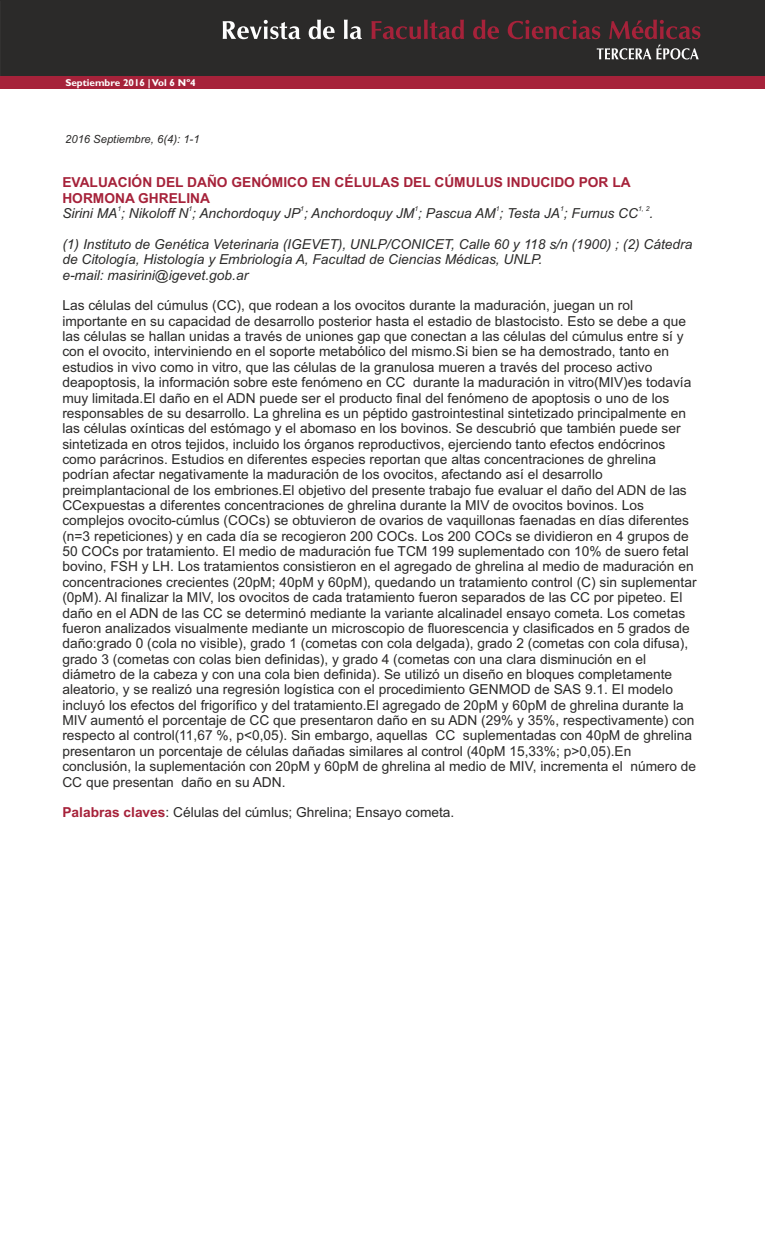
<style>
.page{position:relative;width:765px;height:1260px;background:#fff}
.page>*{position:absolute;margin:0;border:0;box-sizing:border-box;transform-origin:0 0}
.t1{font:13.75px/15.4px "Arial";color:#2b2a29}
.t2{font:italic 13.75px/15.4px "Arial";color:#2b2a29}
.t3{font:700 13.75px/15.4px "Arial";color:#a6223a}
.t4{font:italic 11.25px "Arial";color:#2b2a29}
.t5{font:700 10px "Gill Sans";color:#fefefe}
.t6{font:italic 6.88px "Arial";color:#2b2a29}
.s1{font-weight:700;color:#a6223a}
</style>
<div class="page">
<div style="left:0;top:0;width:765px;height:84px;background:#2b2a29"></div>
<svg style="left:223px;top:20px;width:77px;height:19px"></svg>
<svg style="left:309px;top:20px;width:53px;height:19px"></svg>
<svg style="left:371px;top:20px;width:329px;height:19px"></svg>
<svg style="left:597px;top:45px;width:102px;height:15px"></svg>
<div style="left:0;top:76px;width:765px;height:13px;background:#a6223a"></div>
<p class="t5" style="left:65px;top:79px;width:132px">Septiembre 2016 | Vol 6 Nº4</p>
<p class="t4" style="left:65px;top:135px;width:136px">2016 Septiembre, 6(4): 1-1</p>
<p class="t3" style="left:62px;top:176px;width:570px">EVALUACIÓN DEL DAÑO GENÓMICO EN CÉLULAS DEL CÚMULUS INDUCIDO POR LA<br>HORMONA GHRELINA</p>
<p class="t6" style="left:117px;top:206px;width:5px">1</p>
<p class="t6" style="left:188px;top:206px;width:5px">1</p>
<p class="t6" style="left:300px;top:206px;width:5px">1</p>
<p class="t6" style="left:414px;top:206px;width:5px">1</p>
<p class="t6" style="left:496px;top:206px;width:5px">1</p>
<p class="t6" style="left:560px;top:206px;width:5px">1</p>
<p class="t6" style="left:638px;top:206px;width:13px">1, 2</p>
<p class="t2" style="left:62px;top:207px;width:592px">Sirini MA ; Nikoloff N ; Anchordoquy JP ; Anchordoquy JM ; Pascua AM ; Testa JA ; Furnus CC .</p>
<p class="t2" style="left:62px;top:238px;width:631px">(1) Instituto de Genética Veterinaria (IGEVET), UNLP/CONICET, Calle 60 y 118 s/n (1900) ; (2) Cátedra de Citología, Histología y Embriología A, Facultad de Ciencias Médicas, UNLP.<br>e-mail: masirini@igevet.gob.ar</p>
<p class="t1" style="left:62px;top:299px;width:636px">Las células del cúmulus (CC), que rodean a los ovocitos durante la maduración, juegan un rol importante en su capacidad de desarrollo posterior hasta el estadio de blastocisto. Esto se debe a que las células se hallan unidas a través de uniones gap que conectan a las células del cúmulus entre sí y con el ovocito, interviniendo en el soporte metabólico del mismo.Si bien se ha demostrado, tanto en estudios in vivo como in vitro, que las células de la granulosa mueren a través del proceso activo deapoptosis, la información sobre este fenómeno en CC durante la maduración in vitro(MIV)es todavía muy limitada.El daño en el ADN puede ser el producto final del fenómeno de apoptosis o uno de los responsables de su desarrollo. La ghrelina es un péptido gastrointestinal sintetizado principalmente en las células oxínticas del estómago y el abomaso en los bovinos. Se descubrió que también puede ser sintetizada en otros tejidos, incluido los órganos reproductivos, ejerciendo tanto efectos endócrinos como parácrinos. Estudios en diferentes especies reportan que altas concentraciones de ghrelina podrían afectar negativamente la maduración de los ovocitos, afectando así el desarrollo preimplantacional de los embriones.El objetivo del presente trabajo fue evaluar el daño del ADN de las CCexpuestas a diferentes concentraciones de ghrelina durante la MIV de ovocitos bovinos. Los complejos ovocito-cúmlus (COCs) se obtuvieron de ovarios de vaquillonas faenadas en días diferentes (n=3 repeticiones) y en cada día se recogieron 200 COCs. Los 200 COCs se dividieron en 4 grupos de 50 COCs por tratamiento. El medio de maduración fue TCM 199 suplementado con 10% de suero fetal bovino, FSH y LH. Los tratamientos consistieron en el agregado de ghrelina al medio de maduración en concentraciones crecientes (20pM; 40pM y 60pM), quedando un tratamiento control (C) sin suplementar (0pM). Al finalizar la MIV, los ovocitos de cada tratamiento fueron separados de las CC por pipeteo. El daño en el ADN de las CC se determinó mediante la variante alcalinadel ensayo cometa. Los cometas fueron analizados visualmente mediante un microscopio de fluorescencia y clasificados en 5 grados de daño:grado 0 (cola no visible), grado 1 (cometas con cola delgada), grado 2 (cometas con cola difusa), grado 3 (cometas con colas bien definidas), y grado 4 (cometas con una clara disminución en el diámetro de la cabeza y con una cola bien definida). Se utilizó un diseño en bloques completamente aleatorio, y se realizó una regresión logística con el procedimiento GENMOD de SAS 9.1. El modelo incluyó los efectos del frigorífico y del tratamiento.El agregado de 20pM y 60pM de ghrelina durante la MIV aumentó el porcentaje de CC que presentaron daño en su ADN (29% y 35%, respectivamente) con respecto al control(11,67 %, p&lt;0,05). Sin embargo, aquellas CC suplementadas con 40pM de ghrelina presentaron un porcentaje de células dañadas similares al control (40pM 15,33%; p&gt;0,05).En conclusión, la suplementación con 20pM y 60pM de ghrelina al medio de MIV, incrementa el número de CC que presentan daño en su ADN.</p>
<p class="t1" style="left:62px;top:806px;width:394px"><span class="s1">Palabras claves</span>: Células del cúmlus; Ghrelina; Ensayo cometa.</p>
</div>
